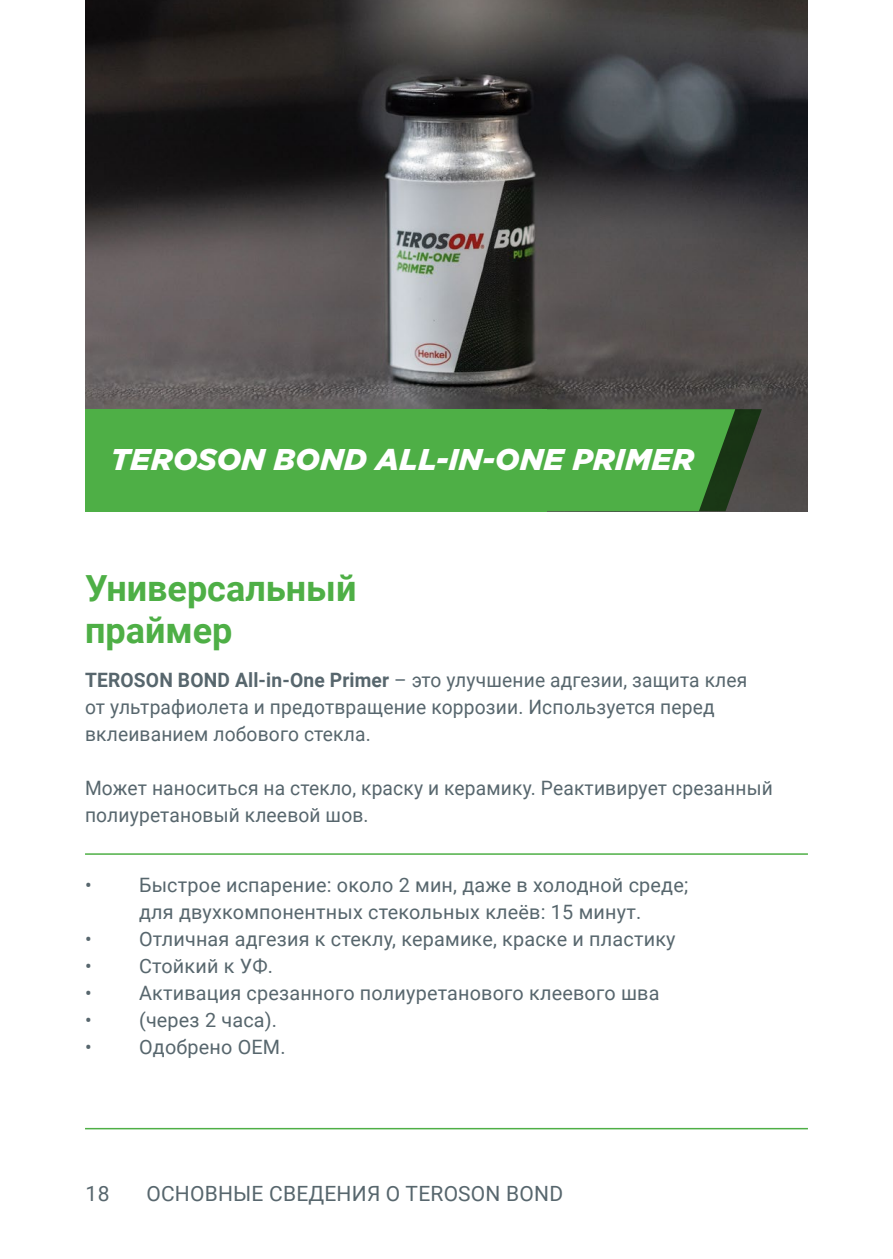
<style>
.page{position:relative;width:893px;height:1259px;background:#fff}
.page>*{position:absolute;margin:0;border:0;box-sizing:border-box;transform-origin:0 0}
.t1{font:700 36px/42px "Roboto";color:#4eaf46}
.t2{font:italic 900 30px "Gotham Pro";letter-spacing:.015em;color:#fff}
.t3{font:21px "Roboto";letter-spacing:.01em;color:#57666d}
.t4{font:19.8px/27px "Roboto";letter-spacing:.01em;color:#57666d}
.s1{font-weight:700}
</style>
<div class="page">
<img style="left:85px;top:0;width:723px;height:511px">
<hr style="left:85px;top:1128px;width:723px;height:1px;background:#4eaf46">
<hr style="left:85px;top:853px;width:723px;height:2px;background:#4eaf46">
<svg style="left:546px;top:409px;width:216px;height:102px;background:#479740"></svg>
<div style="left:85px;top:409px;width:461px;height:102px;background:#4eaf46"></div>
<h2 class="t2" style="left:111px;top:442px;width:585px">TEROSON BOND ALL-IN-ONE PRIMER</h2>
<h1 class="t1" style="left:85px;top:566px;width:273px">Универсальный праймер</h1>
<p class="t4" style="left:85px;top:666px;width:664px"><span class="s1">TEROSON BOND All-in-One Primer</span> – это улучшение адгезии, защита клея от ультрафиолета и предотвращение коррозии. Используется перед вклеиванием лобового стекла.</p>
<p class="t4" style="left:85px;top:774px;width:689px">Может наноситься на стекло, краску и керамику. Реактивирует срезанный полиуретановый клеевой шов.</p>
<p class="t4" style="left:85px;top:871px;width:605px;text-align:center">• Быстрое испарение: около 2 мин, даже в холодной среде; для двухкомпонентных стекольных клеёв: 15 минут.</p>
<p class="t4" style="left:85px;top:925px;width:592px">• Отличная адгезия к стеклу, керамике, краске и пластику</p>
<p class="t4" style="left:85px;top:952px;width:190px">• Стойкий к УФ.</p>
<p class="t4" style="left:85px;top:979px;width:576px">• Активация срезанного полиуретанового клеевого шва</p>
<p class="t4" style="left:85px;top:1006px;width:194px">• (через 2 часа).</p>
<p class="t4" style="left:85px;top:1033px;width:202px">• Одобрено OEM.</p>
<p class="t3" style="left:85px;top:1179px;width:26px">18</p>
<p class="t3" style="left:146px;top:1179px;width:418px">ОСНОВНЫЕ СВЕДЕНИЯ О TEROSON BOND</p>
</div>
